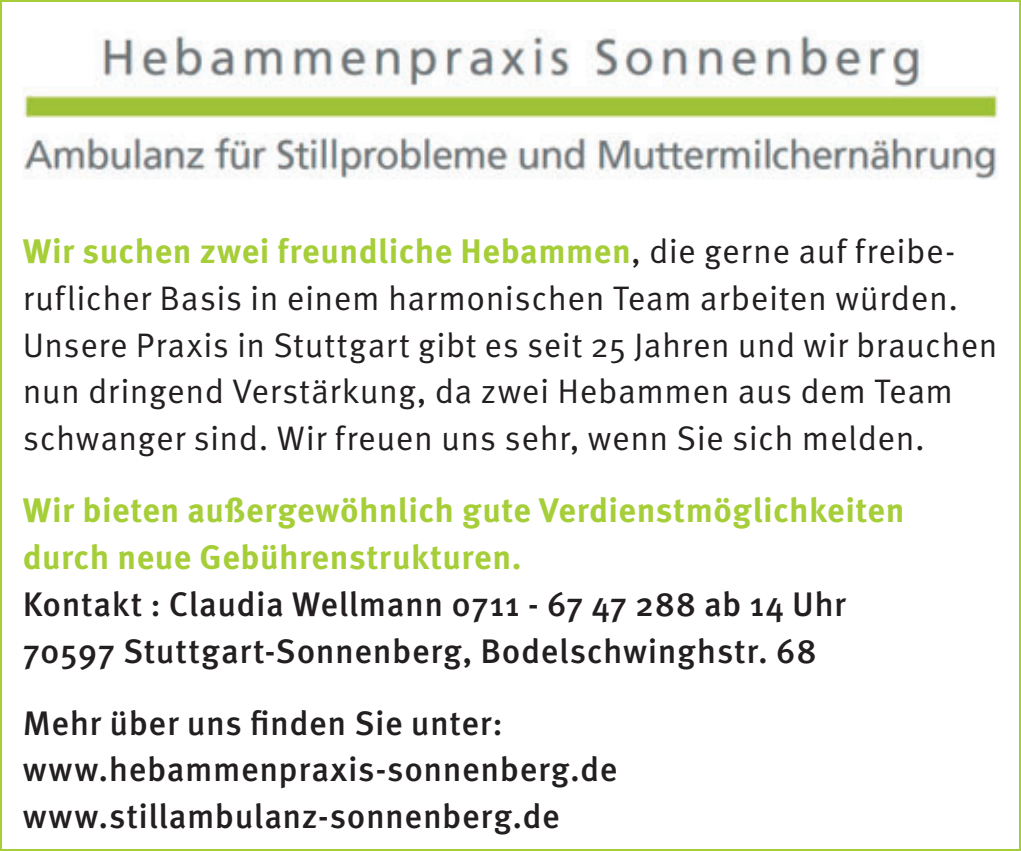
<style>
.page{position:relative;width:1021px;height:851px;background:#fff}
.page>*{position:absolute;margin:0;border:0;box-sizing:border-box;transform-origin:0 0}
.t1{font:34px/46.8px "Meta OT Norm";letter-spacing:.015em;color:#231f20}
.t2{font:500 34px/46.8px "Meta OT";letter-spacing:.015em;color:#231f20}
.t3{font:700 34px/46.8px "Meta OT";letter-spacing:.015em;color:#a6ce39}
.s1{font-family:"Meta OT Norm";font-weight:400;color:#231f20}
</style>
<div class="page">
<img style="left:23px;top:34px;width:975px;height:146px">
<p class="t3" style="left:23px;top:231px;width:934px">Wir suchen zwei freundliche Hebammen<span class="s1">, die gerne auf freibe-</span></p>
<p class="t1" style="left:23px;top:278px;width:976px">ruflicher Basis in einem harmonischen Team arbeiten würden.<br>Unsere Praxis in Stuttgart gibt es seit 25 Jahren und wir brauchen nun dringend Verstärkung, da zwei Hebammen aus dem Team schwanger sind. Wir freuen uns sehr, wenn Sie sich melden.</p>
<p class="t3" style="left:23px;top:490px;width:883px">Wir bieten außergewöhnlich gute Verdienstmöglichkeiten durch neue Gebührenstrukturen.</p>
<p class="t2" style="left:23px;top:584px;width:825px">Kontakt : Claudia Wellmann 0711 - 67 47 288 ab 14 Uhr<br>70597 Stuttgart-Sonnenberg, Bodelschwinghstr. 68</p>
<p class="t2" style="left:23px;top:703px;width:596px">Mehr über uns finden Sie unter: www.hebammenpraxis-sonnenberg.de www.stillambulanz-sonnenberg.de</p>
</div>
